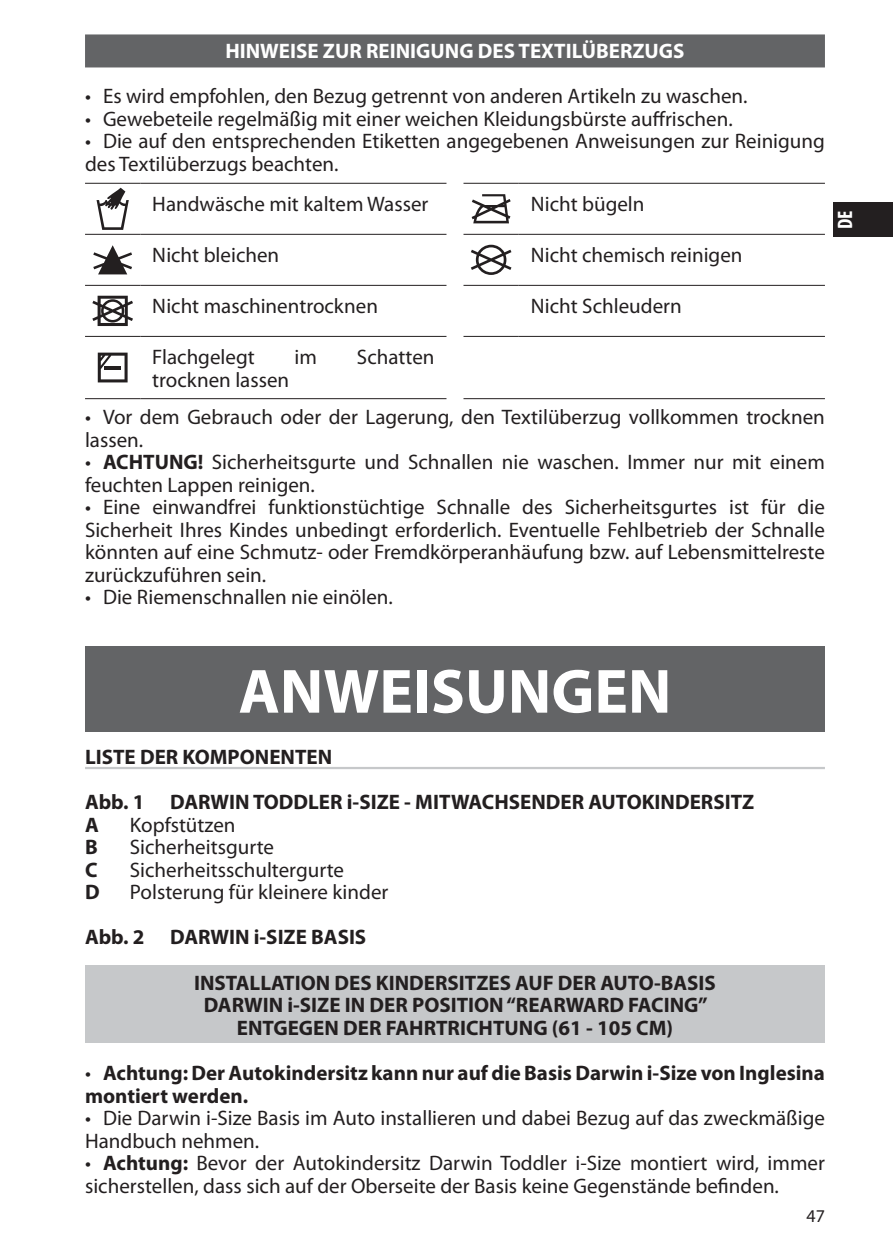
<style>
.page{position:relative;width:893px;height:1259px;background:#fff}
.page>*{position:absolute;margin:0;border:0;box-sizing:border-box;transform-origin:0 0}
.t1{font:700 63px "Myriad Pro";color:#fff}
.t2{font:21px/22.5px "Myriad Pro";color:#231f20}
.t3{font:700 21px/22.5px "Myriad Pro";color:#231f20}
.t4{font:700 21px "Myriad Pro";color:#fff}
.t5{font:700 condensed 21px "Myriad Pro";color:#fff}
.t6{font:18px "Myriad Pro";color:#231f20}
.s1{font-weight:700}
.s2{font-weight:400}
</style>
<div class="page">
<div style="left:833px;top:203px;width:60px;height:34px;background:#231f20"></div>
<div style="left:85px;top:34px;width:740px;height:33px;background:#636466"></div>
<hr style="left:140px;top:183px;width:306px;height:1px;background:#231f20">
<hr style="left:519px;top:183px;width:306px;height:1px;background:#231f20">
<hr style="left:140px;top:234px;width:306px;height:1px;background:#231f20">
<hr style="left:519px;top:234px;width:306px;height:1px;background:#231f20">
<hr style="left:140px;top:285px;width:306px;height:1px;background:#231f20">
<hr style="left:519px;top:285px;width:306px;height:1px;background:#231f20">
<hr style="left:140px;top:336px;width:306px;height:1px;background:#231f20">
<hr style="left:519px;top:336px;width:306px;height:1px;background:#231f20">
<hr style="left:140px;top:398px;width:306px;height:1px;background:#231f20">
<hr style="left:463px;top:398px;width:362px;height:1px;background:#231f20">
<hr style="left:85px;top:183px;width:55px;height:1px;background:#231f20">
<hr style="left:463px;top:285px;width:56px;height:1px;background:#231f20">
<hr style="left:463px;top:336px;width:56px;height:1px;background:#231f20">
<hr style="left:85px;top:234px;width:55px;height:1px;background:#231f20">
<hr style="left:463px;top:183px;width:56px;height:1px;background:#231f20">
<hr style="left:85px;top:285px;width:55px;height:1px;background:#231f20">
<hr style="left:85px;top:336px;width:55px;height:1px;background:#231f20">
<hr style="left:85px;top:398px;width:55px;height:1px;background:#231f20">
<hr style="left:463px;top:234px;width:56px;height:1px;background:#231f20">
<svg style="left:97px;top:188px;width:32px;height:42px"></svg>
<svg style="left:472px;top:194px;width:39px;height:29px"></svg>
<svg style="left:93px;top:245px;width:39px;height:29px"></svg>
<svg style="left:471px;top:245px;width:40px;height:30px"></svg>
<svg style="left:92px;top:296px;width:41px;height:30px"></svg>
<svg style="left:98px;top:353px;width:30px;height:29px"></svg>
<hr style="left:105px;top:366px;width:16px;height:3px;background:#231f20">
<hr style="left:85px;top:767px;width:740px;height:2px;background:#c6c8ca">
<div style="left:85px;top:965px;width:740px;height:78px;background:#c6c8ca"></div>
<div style="left:85px;top:646px;width:740px;height:85px;background:#636466"></div>
<p class="t4" style="left:225px;top:43px;width:461px">HINWEISE ZUR REINIGUNG DES TEXTILÜBERZUGS</p>
<p class="t2" style="left:85px;top:86px;width:664px">• Es wird empfohlen, den Bezug getrennt von anderen Artikeln zu waschen.</p>
<p class="t2" style="left:85px;top:109px;width:649px">• Gewebeteile regelmäßig mit einer weichen Kleidungsbürste auffrischen.</p>
<p class="t2" style="left:85px;top:131px;width:741px">• Die auf den entsprechenden Etiketten angegebenen Anweisungen zur Reinigung des Textilüberzugs beachten.</p>
<p class="t2" style="left:152px;top:194px;width:278px">Handwäsche mit kaltem Wasser</p>
<p class="t2" style="left:531px;top:194px;width:115px">Nicht bügeln</p>
<p class="t2" style="left:152px;top:245px;width:128px">Nicht bleichen</p>
<p class="t2" style="left:531px;top:245px;width:213px">Nicht chemisch reinigen</p>
<p class="t2" style="left:152px;top:296px;width:227px">Nicht maschinentrocknen</p>
<p class="t2" style="left:531px;top:296px;width:152px">Nicht Schleudern</p>
<p class="t2" style="left:152px;top:347px;width:104px">Flachgelegt</p>
<p class="t2" style="left:295px;top:347px;width:24px">im</p>
<p class="t2" style="left:357px;top:347px;width:79px">Schatten</p>
<p class="t2" style="left:152px;top:370px;width:138px">trocknen lassen</p>
<p class="t2" style="left:85px;top:407px;width:741px">• Vor dem Gebrauch oder der Lagerung, den Textilüberzug vollkommen trocknen lassen.</p>
<p class="t2" style="left:85px;top:452px;width:741px">• <span class="s1">ACHTUNG!</span> Sicherheitsgurte und Schnallen nie waschen. Immer nur mit einem feuchten Lappen reinigen.</p>
<p class="t2" style="left:85px;top:497px;width:741px;text-align:justify">• Eine einwandfrei funktionstüchtige Schnalle des Sicherheitsgurtes ist für die Sicherheit Ihres Kindes unbedingt erforderlich. Eventuelle Fehlbetrieb der Schnalle könnten auf eine Schmutz- oder Fremdkörperanhäufung bzw. auf Lebensmittelreste zurückzuführen sein.</p>
<p class="t2" style="left:85px;top:587px;width:309px">• Die Riemenschnallen nie einölen.</p>
<p class="t5" style="left:833px;top:229px;width:20px;rotate:-90deg">DE</p>
<h1 class="t1" style="left:239px;top:667px;width:434px">ANWEISUNGEN</h1>
<p class="t3" style="left:85px;top:736px;width:671px;line-height:45px">LISTE DER KOMPONENTEN<br>Abb. 1 DARWIN TODDLER i-SIZE - MITWACHSENDER AUTOKINDERSITZ</p>
<p class="t3" style="left:85px;top:815px;width:15px">A</p>
<p class="t2" style="left:130px;top:815px;width:107px">Kopfstützen</p>
<p class="t3" style="left:85px;top:837px;width:14px">B</p>
<p class="t2" style="left:130px;top:837px;width:146px">Sicherheitsgurte</p>
<p class="t3" style="left:85px;top:860px;width:14px">C</p>
<p class="t2" style="left:130px;top:860px;width:216px">Sicherheitsschultergurte</p>
<p class="t3" style="left:85px;top:882px;width:16px">D</p>
<p class="t2" style="left:130px;top:882px;width:260px">Polsterung für kleinere kinder</p>
<p class="t3" style="left:194px;top:916px;width:523px;line-height:45.3px;text-indent:-109px">Abb. 2 DARWIN i-SIZE BASIS<br>INSTALLATION DES KINDERSITZES AUF DER AUTO-BASIS</p>
<p class="t3" style="left:204px;top:995px;width:505px;text-align:center">DARWIN i-SIZE IN DER POSITION “REARWARD FACING”<br>ENTGEGEN DER FAHRTRICHTUNG (61 - 105 CM)</p>
<p class="t3" style="left:85px;top:1063px;width:741px"><span class="s2">•</span> Achtung: Der Autokindersitz kann nur auf die Basis Darwin i-Size von Inglesina montiert werden.</p>
<p class="t2" style="left:85px;top:1108px;width:741px">• Die Darwin i-Size Basis im Auto installieren und dabei Bezug auf das zweckmäßige<br>Handbuch nehmen.</p>
<p class="t2" style="left:85px;top:1153px;width:741px">• <span class="s1">Achtung:</span> Bevor der Autokindersitz Darwin Toddler i-Size montiert wird, immer sicherstellen, dass sich auf der Oberseite der Basis keine Gegenstände befinden.</p>
<p class="t6" style="left:806px;top:1208px;width:20px">47</p>
</div>
